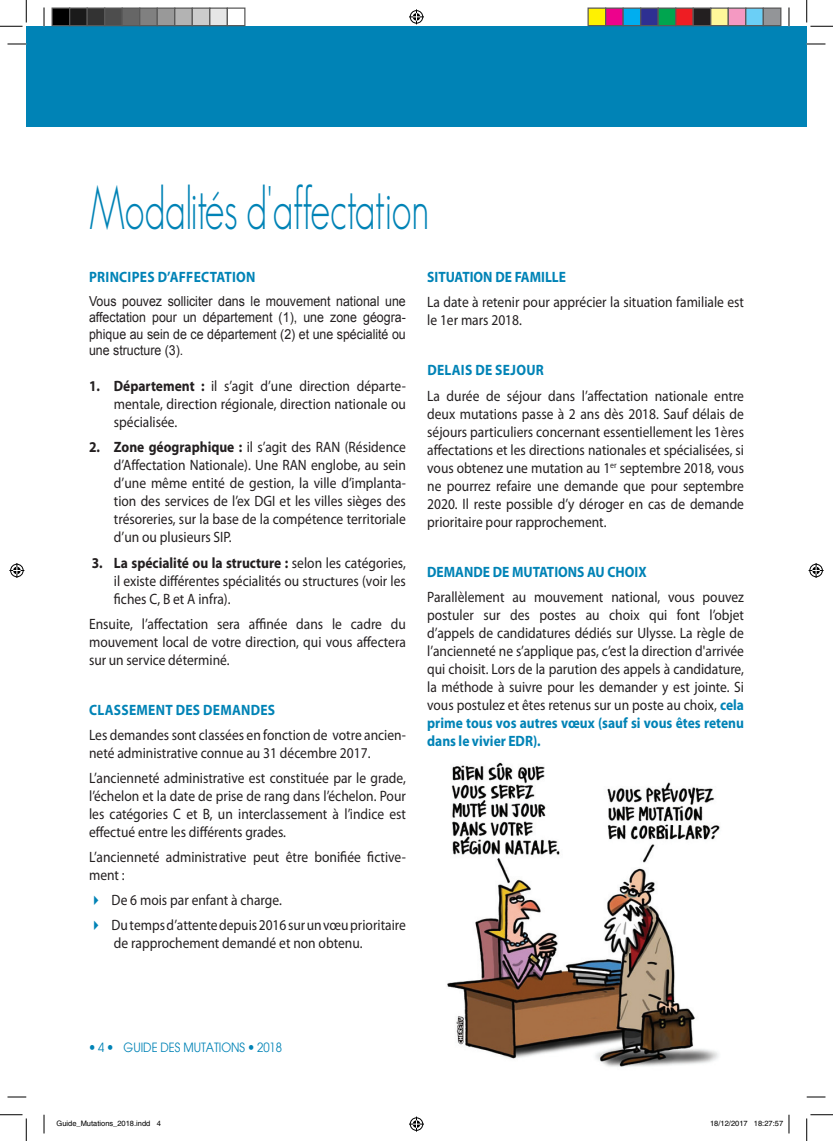
<style>
.page{position:relative;width:833px;height:1141px;background:#fff}
.page>*{position:absolute;margin:0;border:0;box-sizing:border-box;transform-origin:0 0}
.t1{font:300 60px "Geosans";letter-spacing:-.01em;color:#0083b6;scale:.67 1}
.t2{font:15px/18px "Myriad Pro";color:#231f20;text-align:justify;scale:.9 1}
.t3{font:700 15px "Myriad Pro";letter-spacing:.02em;color:#0083b6;scale:.9 1}
.t4{font:700 15px "Myriad Pro";color:#231f20;scale:.9 1}
.t5{font:13.75px/16.5px "Arial";color:#231f20;text-align:justify;scale:.9 1}
.t6{font:12.5px "Avant Garde";color:#0083b6;scale:.9 1}
.t7{font:7.5px "Helvetica";color:#000}
.s1{font-weight:700}
.s2{font-weight:400}
.s3{color:#0083b6}
.s4{font-weight:700;color:#0083b6}
</style>
<div class="page">
<div style="left:26px;top:44px;width:780px;height:83px;background:#0083b6"></div>
<div style="left:26px;top:26px;width:780px;height:59px;background:#0083b6"></div>
<img style="left:447px;top:762px;width:273px;height:305px">
<svg style="left:8px;top:43px;width:18px;height:2px"></svg>
<svg style="left:806px;top:43px;width:19px;height:2px"></svg>
<svg style="left:8px;top:1096px;width:18px;height:1px"></svg>
<svg style="left:806px;top:1096px;width:19px;height:1px"></svg>
<svg style="left:43px;top:8px;width:2px;height:18px"></svg>
<svg style="left:43px;top:1114px;width:2px;height:19px"></svg>
<svg style="left:788px;top:8px;width:1px;height:18px"></svg>
<svg style="left:0;top:0;width:27px;height:27px"></svg>
<svg style="left:0;top:1114px;width:27px;height:26px"></svg>
<svg style="left:806px;top:0;width:26px;height:27px"></svg>
<svg style="left:806px;top:1114px;width:26px;height:26px"></svg>
<svg style="left:409px;top:9px;width:15px;height:15px"></svg>
<svg style="left:409px;top:1116px;width:15px;height:15px"></svg>
<svg style="left:9px;top:563px;width:15px;height:15px"></svg>
<svg style="left:808px;top:563px;width:15px;height:15px"></svg>
<div style="left:52px;top:8px;width:18px;height:18px;background:#000"></div>
<div style="left:51px;top:7px;width:19px;height:19px;border:1px solid #595959"></div>
<div style="left:70px;top:8px;width:17px;height:18px;background:#1a1a1a"></div>
<div style="left:69px;top:7px;width:19px;height:19px;border:1px solid #595959"></div>
<div style="left:87px;top:8px;width:18px;height:18px;background:#333"></div>
<div style="left:86px;top:7px;width:19px;height:19px;border:1px solid #595959"></div>
<div style="left:105px;top:8px;width:17px;height:18px;background:#4d4d4d"></div>
<div style="left:104px;top:7px;width:19px;height:19px;border:1px solid #595959"></div>
<div style="left:122px;top:8px;width:18px;height:18px;background:#666"></div>
<div style="left:121px;top:7px;width:19px;height:19px;border:1px solid #595959"></div>
<div style="left:140px;top:8px;width:17px;height:18px;background:#808080"></div>
<div style="left:139px;top:7px;width:19px;height:19px;border:1px solid #595959"></div>
<div style="left:157px;top:8px;width:18px;height:18px;background:#999"></div>
<div style="left:156px;top:7px;width:19px;height:19px;border:1px solid #595959"></div>
<div style="left:175px;top:8px;width:17px;height:18px;background:#b3b3b3"></div>
<div style="left:174px;top:7px;width:19px;height:19px;border:1px solid #595959"></div>
<div style="left:192px;top:8px;width:18px;height:18px;background:#ccc"></div>
<div style="left:191px;top:7px;width:19px;height:19px;border:1px solid #595959"></div>
<div style="left:210px;top:8px;width:17px;height:18px;background:#e6e6e6"></div>
<div style="left:209px;top:7px;width:19px;height:19px;border:1px solid #595959"></div>
<div style="left:226px;top:7px;width:19px;height:19px;border:1px solid #595959"></div>
<div style="left:587px;top:8px;width:18px;height:18px;background:#fff101"></div>
<div style="left:587px;top:7px;width:19px;height:19px;border:1px solid #595959"></div>
<div style="left:605px;top:8px;width:17px;height:18px;background:#ed028c"></div>
<div style="left:604px;top:7px;width:19px;height:19px;border:1px solid #595959"></div>
<div style="left:622px;top:8px;width:18px;height:18px;background:#00aeef"></div>
<div style="left:622px;top:7px;width:19px;height:19px;border:1px solid #595959"></div>
<div style="left:640px;top:8px;width:17px;height:18px;background:#2e3092"></div>
<div style="left:639px;top:7px;width:19px;height:19px;border:1px solid #595959"></div>
<div style="left:657px;top:8px;width:18px;height:18px;background:#00a54f"></div>
<div style="left:657px;top:7px;width:19px;height:19px;border:1px solid #595959"></div>
<div style="left:675px;top:8px;width:17px;height:18px;background:#ee1d23"></div>
<div style="left:674px;top:7px;width:19px;height:19px;border:1px solid #595959"></div>
<div style="left:692px;top:8px;width:18px;height:18px;background:#231f20"></div>
<div style="left:692px;top:7px;width:19px;height:19px;border:1px solid #595959"></div>
<div style="left:710px;top:8px;width:17px;height:18px;background:#fff79a"></div>
<div style="left:709px;top:7px;width:19px;height:19px;border:1px solid #595959"></div>
<div style="left:727px;top:8px;width:18px;height:18px;background:#f499c2"></div>
<div style="left:727px;top:7px;width:19px;height:19px;border:1px solid #595959"></div>
<div style="left:745px;top:8px;width:17px;height:18px;background:#6bcff6"></div>
<div style="left:744px;top:7px;width:19px;height:19px;border:1px solid #595959"></div>
<div style="left:762px;top:8px;width:18px;height:18px;background:#939598"></div>
<div style="left:762px;top:7px;width:19px;height:19px;border:1px solid #595959"></div>
<svg style="left:788px;top:1114px;width:1px;height:19px"></svg>
<h1 class="t1" style="left:89px;top:174px;width:509px">Modalités d'affectation</h1>
<p class="t3" style="left:89px;top:267px;width:186px">Principes d’affectation</p>
<p class="t5" style="left:89px;top:293px;width:353px">Vous pouvez solliciter dans le mouvement national une affectation pour un département (1), une zone géogra&shy;phique au sein de ce département (2) et une spécialité ou une structure (3).</p>
<p class="t2" style="left:114px;top:377px;width:326px;text-indent:-25px"><span class="s1">1. Département :</span> il s’agit d’une direction départe&shy;mentale, direction régionale, direction nationale ou spécialisée.</p>
<p class="t4" style="left:89px;top:437px;width:261px">2. Zone géographique : <span class="s2">il s’agit des RAN</span></p>
<p class="t2" style="left:344px;top:438px;width:69px">(Résidence</p>
<p class="t2" style="left:114px;top:456px;width:197px">d’Affectation Nationale). Une RAN</p>
<p class="t2" style="left:114px;top:456px;width:326px;text-indent:197px">englobe, au sein d’une même entité de gestion, la ville d’implanta&shy;tion des services de l’ex DGI et les villes sièges des trésoreries, sur la base de la compétence territoriale d’un ou plusieurs SI P.</p>
<p class="t2" style="left:114px;top:553px;width:326px;text-indent:-22px"><span class="s1">3. La spécialité ou la structure :</span> selon les catégories, il existe différentes spécialités ou structures (voir les fiches C, B et A infra).</p>
<p class="t2" style="left:89px;top:614px;width:353px">Ensuite, l’affectation sera affinée dans le cadre du mouvement local de votre direction, qui vous affectera sur un service déterminé.</p>
<p class="t3" style="left:89px;top:700px;width:208px">Classement des demandes</p>
<p class="t2" style="left:89px;top:725px;width:353px">Les demandes sont classées en fonction de votre ancien&shy;neté administrative connue au 31 décembre 2017.</p>
<p class="t2" style="left:89px;top:768px;width:353px">L’ancienneté administrative est constituée par le grade, l’échelon et la date de prise de rang dans l’échelon. Pour les catégories C et B, un interclassement à l’indice est effectué entre les différents grades.</p>
<p class="t2" style="left:89px;top:847px;width:353px">L’ancienneté administrative peut être bonifiée fictive&shy;ment :</p>
<p class="t2" style="left:89px;top:890px;width:216px"><span class="s3">✔</span> De 6 mois par enfant à charge.</p>
<p class="t2" style="left:114px;top:915px;width:326px;text-indent:-25px"><span class="s3">✔</span> Du temps d’attente depuis 2016 sur un vœu prioritaire de rapprochement demandé et non obtenu.</p>
<p class="t3" style="left:427px;top:267px;width:107px">SITUATION DE FAMI</p>
<p class="t3" style="left:544px;top:267px;width:23px">LLE</p>
<p class="t2" style="left:427px;top:293px;width:353px">La date à retenir pour apprécier la situation familiale est le 1er mars 2018.</p>
<p class="t3" style="left:427px;top:360px;width:131px">delais de sejour</p>
<p class="t2" style="left:427px;top:386px;width:353px">La durée de séjour dans l’affectation nationale entre deux mutations passe à 2 ans dès 2018. Sauf délais de séjours particuliers concernant essentiellement les 1ères affectations et les directions nationales et spécialisées, si vous obtenez une mutation au 1<sup>er</sup> septembre 2018, vous ne pourrez refaire une demande que pour septembre 2020. I l reste possible d’y déroger en cas de demande prioritaire pour rapprochement.</p>
<p class="t3" style="left:427px;top:562px;width:11px">DEMANDE</p>
<p class="t3" style="left:492px;top:562px;width:78px">DE MUTATIONS</p>
<p class="t3" style="left:587px;top:562px;width:68px">AU CHOIX</p>
<p class="t2" style="left:427px;top:587px;width:353px">Parallèlement au mouvement national, vous pouvez postuler sur des postes au choix qui font l’objet d’appels de candidatures dédiés sur Ulysse. La règle de l’ancienneté ne s’applique pas, c’est la direction d'arrivée qui choisit. Lors de la parution des appels à candidature, la méthode à suivre pour les demander y est jointe. Si vous postulez et êtes retenus sur un poste au choix, <span class="s4">cela prime tous vos autres vœux (sauf si vous êtes retenu dans le vivier EDR).</span></p>
<p class="t6" style="left:98px;top:1039px;width:8px">4</p>
<p class="t6" style="left:123px;top:1039px;width:177px">GUIDE DES MUTATIONS 2018</p>
<p class="t7" style="left:56px;top:1118px;width:106px">Guide_Mutations_2018.indd 4</p>
<p class="t7" style="left:709px;top:1118px;width:74px">18/12/2017 18:27:57</p>
</div>
